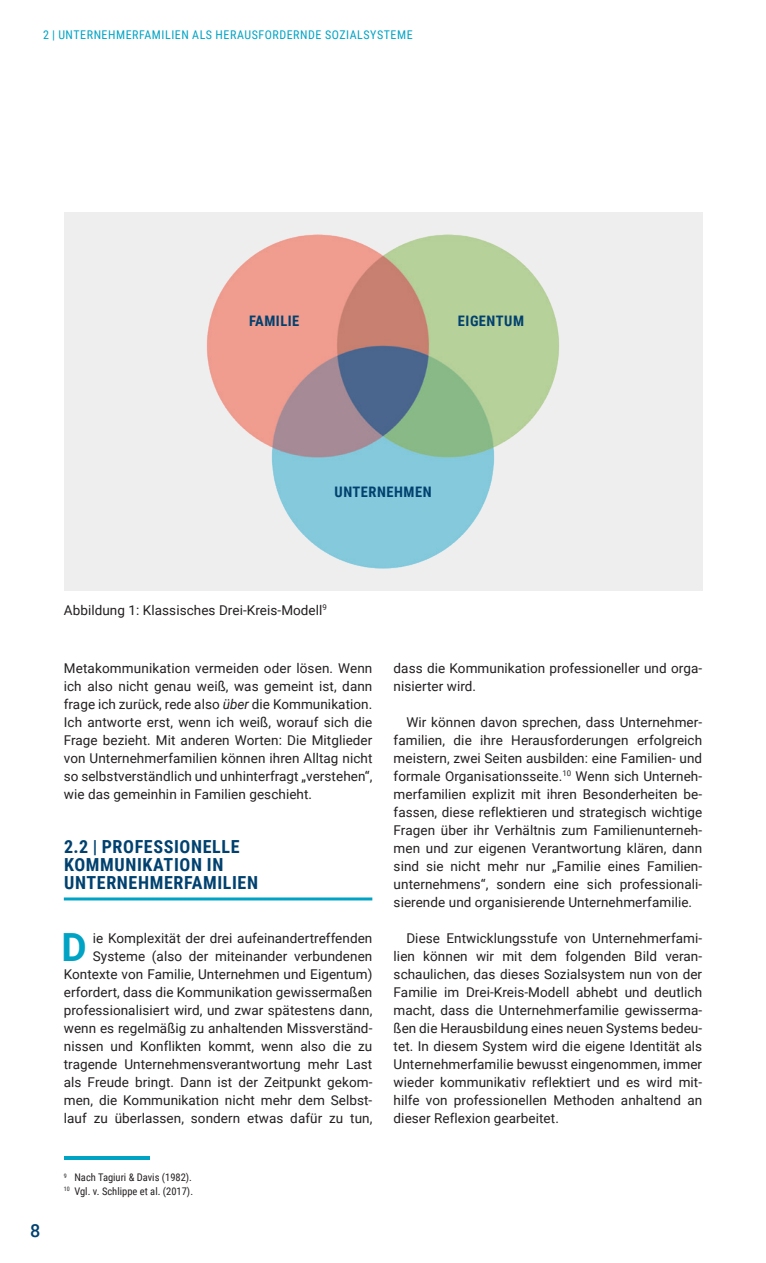
<style>
.page{position:relative;width:766px;height:1263px;background:#fff}
.page>*{position:absolute;margin:0;border:0;box-sizing:border-box;transform-origin:0 0}
.t1{font:700 38.85px "Roboto";color:#00a3c4}
.t2{font:700 18px/18px "Roboto Condensed";letter-spacing:.035em;color:#01416f}
.t3{font:500 18px "Roboto";color:#01416f}
.t4{font:700 14.55px "Roboto Condensed";letter-spacing:.035em;color:#01416f}
.t5{font:13.5px/18px "Roboto";letter-spacing:.005em;color:#231f20;text-align:justify}
.t6{font:12px "Roboto Condensed";letter-spacing:.045em;color:#00a3c4}
.t7{font:10.5px/13.5px "Roboto Condensed";color:#231f20}
.s1{font-style:italic}
</style>
<div class="page">
<hr style="left:64px;top:1156px;width:85px;height:4px;background:#00a3c4">
<div style="left:64px;top:213px;width:638px;height:378px;background:#eeeeef"></div>
<img style="left:206px;top:234px;width:353px;height:335px">
<hr style="left:64px;top:897px;width:308px;height:3px;background:#00a3c4">
<p class="t6" style="left:43px;top:26px;width:371px">2 | UNTERNEHMERFAMILIEN ALS HERAUSFORDERNDE SOZIALSYSTEME</p>
<p class="t4" style="left:249px;top:311px;width:52px">FAMILIE</p>
<p class="t4" style="left:458px;top:311px;width:68px">EIGENTUM</p>
<p class="t4" style="left:334px;top:482px;width:98px">UNTERNEHMEN</p>
<p class="t5" style="left:64px;top:600px;width:264px">Abbildung 1: Klassisches Drei-Kreis-Modell<sup>9</sup></p>
<h2 class="t3" style="left:30px;top:1218px;width:12px">8</h2>
<p class="t5" style="left:64px;top:659px;width:310px">Metakommunikation vermeiden oder lösen. Wenn ich also nicht genau weiß, was gemeint ist, dann frage ich zurück, rede also <span class="s1">über</span> die Kommunikation.<br>Ich antworte erst, wenn ich weiß, worauf sich die Frage bezieht. Mit anderen Worten: Die Mitglieder von Unternehmerfamilien können ihren Alltag nicht so selbstverständlich und unhinterfragt „verstehen“, wie das gemeinhin in Familien geschieht.</p>
<h2 class="t2" style="left:64px;top:837px;width:195px">2.2 | PROFESSIONELLE<br>KOMMUNIKATION IN<br>UNTERNEHMERFAMILIEN</h2>
<p class="t5" style="left:64px;top:928px;width:310px;text-align:right">ie Komplexität der drei aufeinandertreffenden Systeme (also der miteinander verbundenen Kontexte von Familie, Unternehmen und Eigentum) erfordert, dass die Kommunikation gewissermaßen professionalisiert wird, und zwar spätestens dann, wenn es regelmäßig zu anhaltenden Missverständ&shy;nissen und Konflikten kommt, wenn also die zu tragende Unternehmensverantwortung mehr Last als Freude bringt. Dann ist der Zeitpunkt gekom&shy;men, die Kommunikation nicht mehr dem Selbst&shy;lauf zu überlassen, sondern etwas dafür zu tun,</p>
<h1 class="t1" style="left:61px;top:920px;width:27px">D</h1>
<p class="t7" style="left:64px;top:1170px;width:131px"><sup>9</sup> Nach Tagiuri &amp; Davis (1982).<br><sup>10</sup> Vgl. v. Schlippe et al. (2017).</p>
<p class="t5" style="left:393px;top:659px;width:310px">dass die Kommunikation professioneller und orga&shy;nisierter wird.</p>
<p class="t5" style="left:393px;top:713px;width:310px;text-indent:13px">Wir können davon sprechen, dass Unternehmer&shy;familien, die ihre Herausforderungen erfolgreich meistern, zwei Seiten ausbilden: eine Familien- und formale Organisationsseite.<sup>10</sup> Wenn sich Unterneh&shy;merfamilien explizit mit ihren Besonderheiten be&shy;fassen, diese reflektieren und strategisch wichtige Fragen über ihr Verhältnis zum Familienunterneh&shy;men und zur eigenen Verantwortung klären, dann sind sie nicht mehr nur „Familie eines Familien&shy;unternehmens“, sondern eine sich professionali&shy;sierende und organisierende Unternehmerfamilie.</p>
<p class="t5" style="left:393px;top:929px;width:310px;text-indent:13px">Diese Entwicklungsstufe von Unternehmerfami&shy;lien können wir mit dem folgenden Bild veran&shy;schaulichen, das dieses Sozialsystem nun von der Familie im Drei-Kreis-Modell abhebt und deutlich macht, dass die Unternehmerfamilie gewisserma&shy;ßen die Herausbildung eines neuen Systems bedeu&shy;tet. In diesem System wird die eigene Identität als Unternehmerfamilie bewusst eingenommen, immer wieder kommunikativ reflektiert und es wird mit&shy;hilfe von professionellen Methoden anhaltend an dieser Reflexion gearbeitet.</p>
</div>
